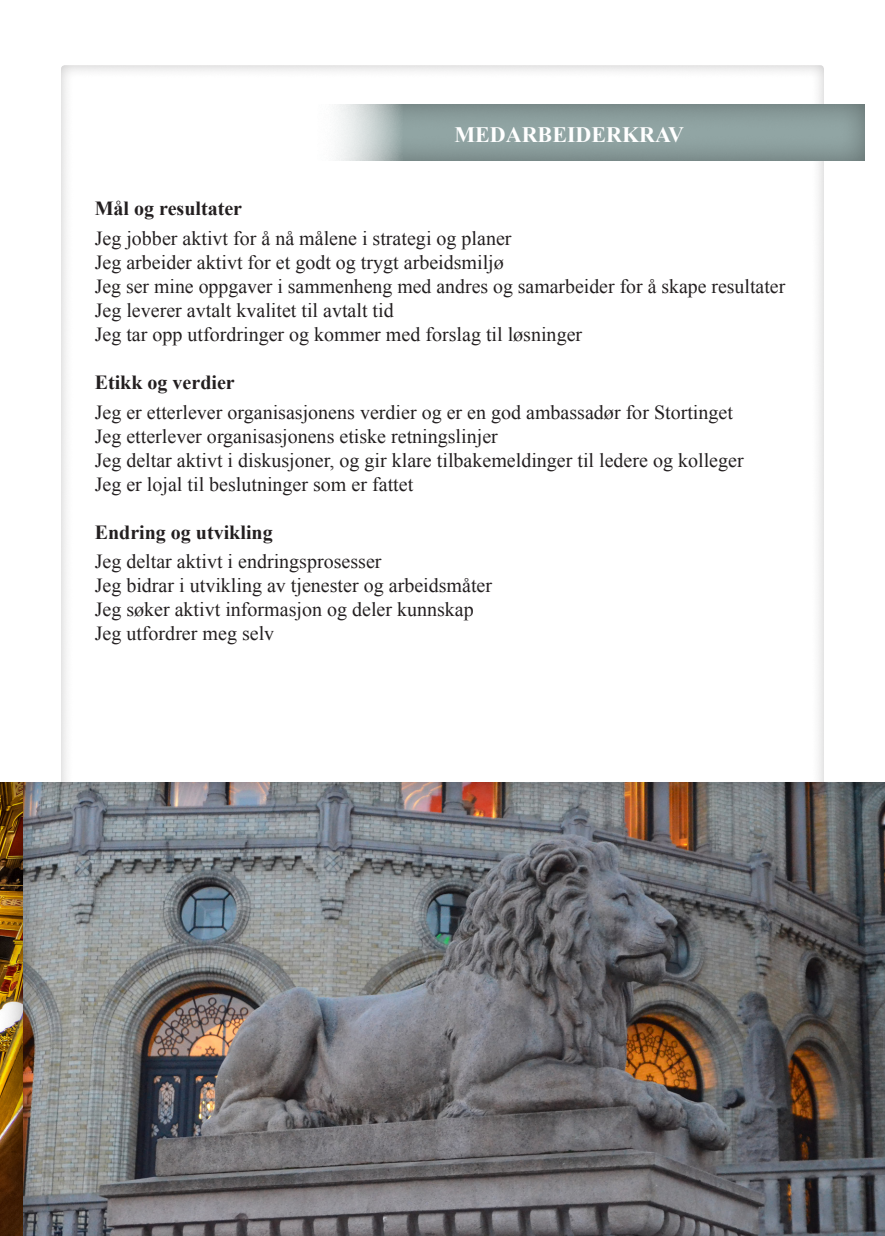
<style>
.page{position:relative;width:885px;height:1236px;background:#fff}
.page>*{position:absolute;margin:0;border:0;box-sizing:border-box;transform-origin:0 0}
.overskrifter{font:700 22px "Times New Roman";color:#fff}
.Brødtekst{font:20px "Times New Roman";color:#231f20}
.brødtekst_bold{font:700 20px "Times New Roman";color:#231f20}
</style>
<div class="page">
<div style="left:311px;top:103px;width:554px;height:60px;background:#231f20;opacity:.4"></div>
<div style="left:20px;top:780px;width:864px;height:456px;background:#231f20;opacity:.4"></div>
<div style="left:0;top:780px;width:24px;height:456px;background:#231f20;opacity:.4"></div>
<p class="overskrifter" style="left:454px;top:120px;width:231px">MEDARBEIDERKRAV</p>
<p class="brødtekst_bold" style="left:95px;top:195px;width:149px">Mål og resultater</p>
<p class="Brødtekst" style="left:95px;top:225px;width:418px">Jeg jobber aktivt for å nå målene i strategi og planer</p>
<p class="Brødtekst" style="left:95px;top:249px;width:410px">Jeg arbeider aktivt for et godt og trygt arbeidsmiljø</p>
<p class="Brødtekst" style="left:95px;top:273px;width:692px">Jeg ser mine oppgaver i sammenheng med andres og samarbeider for å skape resultater</p>
<p class="Brødtekst" style="left:95px;top:297px;width:300px">Jeg leverer avtalt kvalitet til avtalt tid</p>
<p class="Brødtekst" style="left:95px;top:321px;width:489px">Jeg tar opp utfordringer og kommer med forslag til løsninger</p>
<p class="brødtekst_bold" style="left:95px;top:369px;width:141px">Etikk og verdier</p>
<p class="Brødtekst" style="left:95px;top:399px;width:639px">Jeg er etterlever organisasjonens verdier og er en god ambassadør for Stortinget</p>
<p class="Brødtekst" style="left:95px;top:423px;width:404px">Jeg etterlever organisasjonens etiske retningslinjer</p>
<p class="Brødtekst" style="left:95px;top:447px;width:650px">Jeg deltar aktivt i diskusjoner, og gir klare tilbakemeldinger til ledere og kolleger</p>
<p class="Brødtekst" style="left:95px;top:471px;width:320px">Jeg er lojal til beslutninger som er fattet</p>
<p class="brødtekst_bold" style="left:95px;top:518px;width:179px">Endring og utvikling</p>
<p class="Brødtekst" style="left:95px;top:548px;width:288px">Jeg deltar aktivt i endringsprosesser</p>
<p class="Brødtekst" style="left:95px;top:572px;width:399px">Jeg bidrar i utvikling av tjenester og arbeidsmåter</p>
<p class="Brødtekst" style="left:95px;top:596px;width:380px">Jeg søker aktivt informasjon og deler kunnskap</p>
<p class="Brødtekst" style="left:95px;top:620px;width:181px">Jeg utfordrer meg selv</p>
</div>
